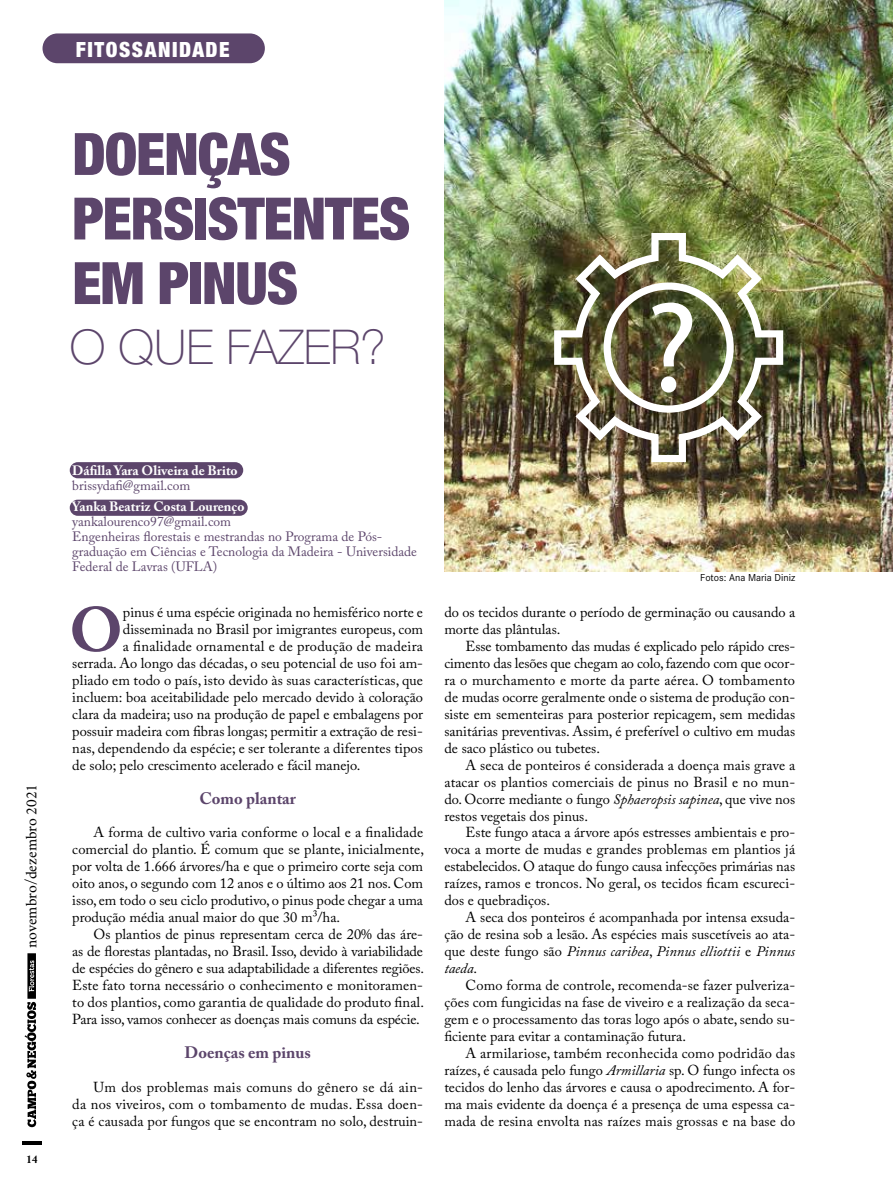
<style>
.page{position:relative;width:893px;height:1191px;background:#fff}
.page>*{position:absolute;margin:0;border:0;box-sizing:border-box;transform-origin:0 0}
.t1{font:700 62.1px "Adobe Caslon Pro";color:#5c456b}
.t2{font:900 condensed 58.5px/64.5px "Helvetica Neue";letter-spacing:-.02em;color:#5c456b}
.t3{font:100 48px "Helvetica Neue";color:#5c456b}
.t4{font:900 condensed 21px "Helvetica Neue";letter-spacing:.075em;color:#fff}
.t5{font:700 16.5px "Adobe Caslon Pro";color:#5c456b}
.t6{font:15.75px "Crimson";color:#000}
.t7{font:14.4px/17px "Adobe Caslon Pro";color:#000;text-align:justify}
.t8{font:14.4px "Adobe Caslon Pro";letter-spacing:.02em;color:#000}
.t9{font:13.5px/15px "Adobe Caslon Pro";color:#5c456b}
.t10{font:700 13.5px "Adobe Caslon Pro";color:#fff}
.t11{font:700 12px "Crimson";color:#000}
.t12{font:10.5px "Corporate S";color:#000}
.s1{font-style:italic}
</style>
<div class="page">
<svg style="left:24px;top:953px;width:13px;height:174px"></svg>
<hr style="left:22px;top:1141px;width:19px;height:3px;background:#000">
<img style="left:444px;top:0;width:449px;height:571px">
<div style="left:43px;top:33px;width:222px;height:30px;background:#5c456b;border-radius:15px"></div>
<div style="left:70px;top:462px;width:173px;height:16px;background:#5c456b;border-radius:8px"></div>
<div style="left:70px;top:499px;width:178px;height:17px;background:#5c456b;border-radius:8px"></div>
<img style="left:554px;top:233px;width:229px;height:229px">
<img style="left:604px;top:282px;width:130px;height:130px">
<h3 class="t4" style="left:76px;top:36px;width:155px">FITOSSANIDADE</h3>
<h2 class="t2" style="left:72px;top:121px;width:340px">DOENÇAS<br>PERSISTENTES<br>EM PINUS</h2>
<h3 class="t3" style="left:70px;top:319px;width:318px">O QUE FAZER?</h3>
<p class="t6" style="left:19px;top:948px;width:166px;rotate:-90deg">novembro/dezembro 2021</p>
<p class="t11" style="left:26px;top:1150px;width:13px">14</p>
<p class="t10" style="left:72px;top:462px;width:167px">Dáfilla Yara Oliveira de Brito</p>
<p class="t9" style="left:72px;top:478px;width:120px">brissydafi@gmail.com</p>
<p class="t10" style="left:72px;top:499px;width:174px">Yanka Beatriz Costa Lourenço</p>
<p class="t9" style="left:72px;top:514px;width:346px">yankalourenco97@gmail.com<br>Engenheiras florestais e mestrandas no Programa de Pós&shy;graduação em Ciências e Tecnologia da Madeira - Universidade Federal de Lavras (UFLA)</p>
<h1 class="t1" style="left:69px;top:593px;width:55px">O</h1>
<p class="t7" style="left:123px;top:603px;width:302px">pinus é uma espécie originada no hemisférico norte e</p>
<p class="t7" style="left:123px;top:620px;width:302px">disseminada no Brasil por imigrantes europeus, com</p>
<p class="t8" style="left:123px;top:637px;width:302px">a finalidade ornamental e de produção de madeira</p>
<p class="t7" style="left:72px;top:654px;width:352px">serrada. Ao longo das décadas, o seu potencial de uso foi am-</p>
<p class="t7" style="left:72px;top:671px;width:352px">pliado em todo o país, isto devido às suas características, que</p>
<p class="t7" style="left:72px;top:688px;width:352px">incluem: boa aceitabilidade pelo mercado devido à coloração</p>
<p class="t7" style="left:72px;top:705px;width:352px">clara da madeira; uso na produção de papel e embalagens por</p>
<p class="t7" style="left:72px;top:722px;width:352px">possuir madeira com fibras longas; permitir a extração de resi-</p>
<p class="t7" style="left:72px;top:739px;width:352px">nas, dependendo da espécie; e ser tolerante a diferentes tipos</p>
<p class="t7" style="left:72px;top:756px;width:290px">de solo; pelo crescimento acelerado e fácil manejo.</p>
<p class="t5" style="left:200px;top:788px;width:98px">Como plantar</p>
<p class="t7" style="left:72px;top:824px;width:353px;text-indent:21px">A forma de cultivo varia conforme o local e a finalidade comercial do plantio. É comum que se plante, inicialmente, por volta de 1.666 árvores/ha e que o primeiro corte seja com oito anos, o segundo com 12 anos e o último aos 21 nos. Com isso, em todo o seu ciclo produtivo, o pinus pode chegar a uma produção média anual maior do que 30 m³/ha.</p>
<p class="t7" style="left:72px;top:925px;width:353px;text-indent:21px">Os plantios de pinus representam cerca de 20% das áre&shy;as de florestas plantadas, no Brasil. Isso, devido à variabilidade de espécies do gênero e sua adaptabilidade a diferentes regiões.<br>Este fato torna necessário o conhecimento e monitoramen&shy;to dos plantios, como garantia de qualidade do produto final.<br>Para isso, vamos conhecer as doenças mais comuns da espécie.</p>
<p class="t5" style="left:184px;top:1042px;width:128px">Doenças em pinus</p>
<p class="t7" style="left:72px;top:1078px;width:352px;text-indent:21px">Um dos problemas mais comuns do gênero se dá ain&shy;da nos viveiros, com o tombamento de mudas. Essa doen&shy;ça é causada por fungos que se encontram no solo, destruin-</p>
<p class="t12" style="left:700px;top:572px;width:96px">Fotos: Ana Maria Diniz</p>
<p class="t7" style="left:444px;top:603px;width:352px">do os tecidos durante o período de germinação ou causando a morte das plântulas.</p>
<p class="t7" style="left:444px;top:637px;width:352px;text-indent:21px">Esse tombamento das mudas é explicado pelo rápido cres&shy;cimento das lesões que chegam ao colo, fazendo com que ocor&shy;ra o murchamento e morte da parte aérea. O tombamento de mudas ocorre geralmente onde o sistema de produção con&shy;siste em sementeiras para posterior repicagem, sem medidas sanitárias preventivas. Assim, é preferível o cultivo em mudas de saco plástico ou tubetes.</p>
<p class="t7" style="left:444px;top:756px;width:352px;text-indent:21px">A seca de ponteiros é considerada a doença mais grave a atacar os plantios comerciais de pinus no Brasil e no mun&shy;do. Ocorre mediante o fungo <span class="s1">Sphaeropsis sapinea</span>, que vive nos restos vegetais dos pinus.</p>
<p class="t7" style="left:444px;top:824px;width:352px;text-indent:21px">Este fungo ataca a árvore após estresses ambientais e pro&shy;voca a morte de mudas e grandes problemas em plantios já estabelecidos. O ataque do fungo causa infecções primárias nas raízes, ramos e troncos. No geral, os tecidos ficam escureci&shy;dos e quebradiços.</p>
<p class="t7" style="left:444px;top:908px;width:352px;text-indent:21px">A seca dos ponteiros é acompanhada por intensa exsuda&shy;ção de resina sob a lesão. As espécies mais suscetíveis ao ata&shy;que deste fungo são <span class="s1">Pinnus caribea</span>, <span class="s1">Pinnus elliottii</span> e <span class="s1">Pinnus taeda</span>.</p>
<p class="t7" style="left:444px;top:976px;width:352px;text-indent:21px">Como forma de controle, recomenda-se fazer pulveriza&shy;ções com fungicidas na fase de viveiro e a realização da seca&shy;gem e o processamento das toras logo após o abate, sendo su&shy;ficiente para evitar a contaminação futura.</p>
<p class="t7" style="left:444px;top:1044px;width:352px;text-indent:21px">A armilariose, também reconhecida como podridão das raízes, é causada pelo fungo <span class="s1">Armillaria</span> sp. O fungo infecta os tecidos do lenho das árvores e causa o apodrecimento. A for&shy;ma mais evidente da doença é a presença de uma espessa ca&shy;mada de resina envolta nas raízes mais grossas e na base do</p>
</div>
